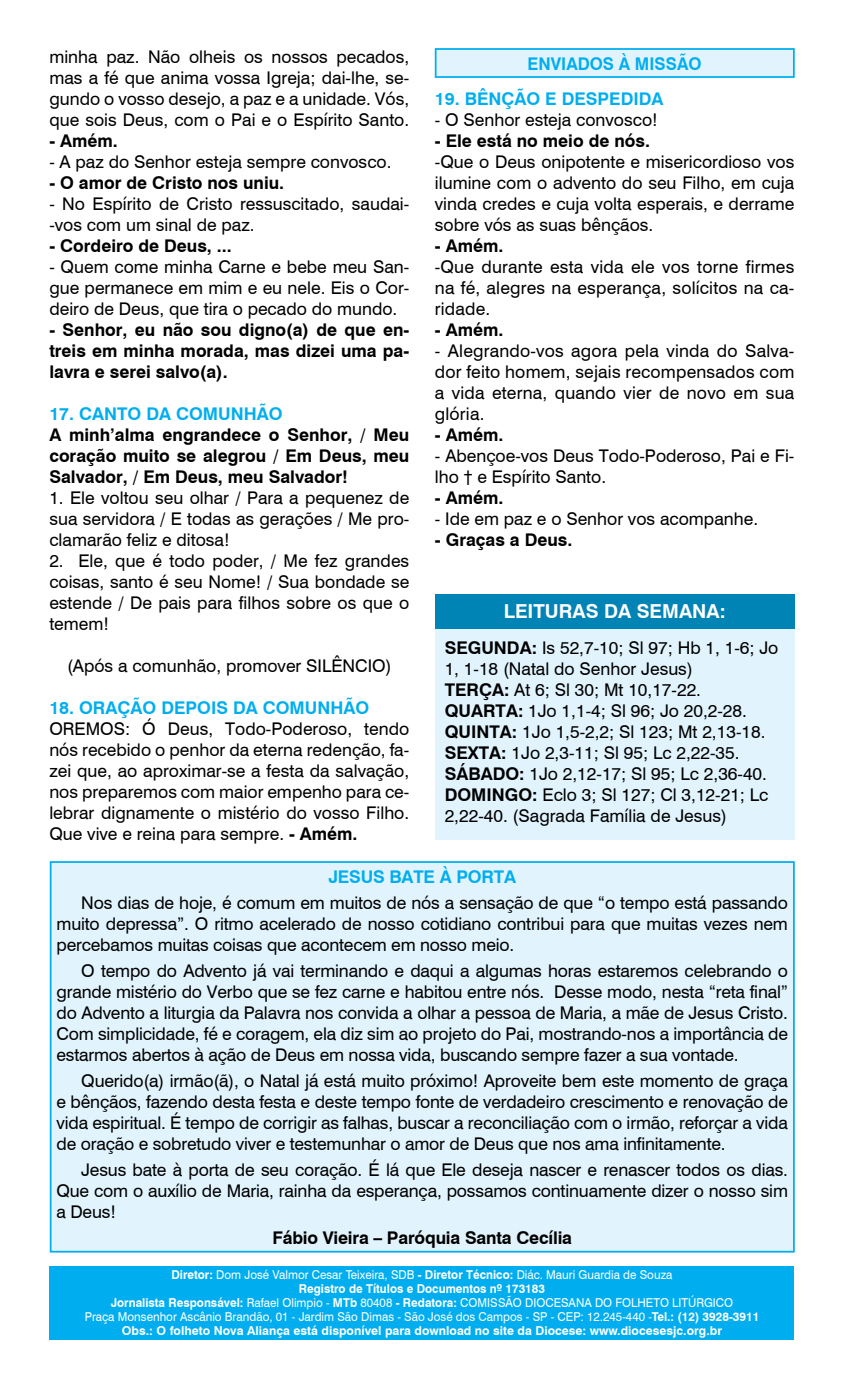
<style>
.page{position:relative;width:844px;height:1389px;background:#fff}
.page>*{position:absolute;margin:0;border:0;box-sizing:border-box;transform-origin:0 0}
.t1{font:700 19.25px "Swiss 721 BT";color:#fff}
.t2{font:17.5px/21px "Swiss 721 BT";color:#000;text-align:justify}
.t3{font:700 17.5px/21px "Swiss 721 BT";color:#000;text-align:justify}
.t4{font:700 17.5px "Swiss 721 BT";color:#00aeef}
.t5{font:700 17.5px "Swiss 721 BT";color:#00aeef;scale:.95 1}
.t6{font:700 12.25px/14px "Swiss 721 BT";color:#fff;text-align:center;scale:.95 1}
.s1{font-weight:700}
.s2{font-weight:400}
</style>
<div class="page">
<div style="left:434px;top:48px;width:360px;height:30px;background:#e1f4fd;border:2px solid #00aeef"></div>
<div style="left:51px;top:862px;width:742px;height:390px;background:#e1f4fd"></div>
<div style="left:50px;top:861px;width:744px;height:392px;border:2px solid #00aeef"></div>
<div style="left:50px;top:1266px;width:744px;height:73px;background:#00aeef"></div>
<div style="left:434px;top:622px;width:360px;height:218px;background:#e1f4fd"></div>
<div style="left:434px;top:594px;width:360px;height:34px;background:#0084b6"></div>
<p class="t2" style="left:49px;top:45px;width:361px">minha paz. Não olheis os nossos pecados, mas a fé que anima vossa Igreja; dai-lhe, se&shy;gundo o vosso desejo, a paz e a unidade. Vós, que sois Deus, com o Pai e o Espírito Santo.</p>
<p class="t3" style="left:49px;top:130px;width:70px">- Amém.</p>
<p class="t2" style="left:49px;top:150px;width:343px">- A paz do Senhor esteja sempre convosco.</p>
<p class="t3" style="left:49px;top:172px;width:236px">- O amor de Cristo nos uniu.</p>
<p class="t2" style="left:49px;top:192px;width:361px">- No Espírito de Cristo ressuscitado, saudai--vos com um sinal de paz.</p>
<p class="t3" style="left:49px;top:235px;width:184px">- Cordeiro de Deus, ...</p>
<p class="t2" style="left:49px;top:255px;width:361px">- Quem come minha Carne e bebe meu San&shy;gue permanece em mim e eu nele. Eis o Cor&shy;deiro de Deus, que tira o pecado do mundo.</p>
<p class="t3" style="left:49px;top:319px;width:361px">- Senhor, eu não sou digno(a) de que en&shy;treis em minha morada, mas dizei uma pa&shy;lavra e serei salvo(a).</p>
<p class="t4" style="left:49px;top:401px;width:235px">17. CANTO DA COMUNHÃO</p>
<p class="t3" style="left:49px;top:424px;width:361px">A minh’alma engrandece o Senhor, / Meu coração muito se alegrou / Em Deus, meu Salvador, / Em Deus, meu Salvador!</p>
<p class="t2" style="left:49px;top:486px;width:361px">1. Ele voltou seu olhar / Para a pequenez de sua servidora / E todas as gerações / Me pro&shy;clamarão feliz e ditosa!</p>
<p class="t2" style="left:49px;top:549px;width:361px">2. Ele, que é todo poder, / Me fez grandes coisas, santo é seu Nome! / Sua bondade se estende / De pais para filhos sobre os que o temem!</p>
<p class="t2" style="left:67px;top:654px;width:326px">(Após a comunhão, promover SILÊNCIO)</p>
<p class="t4" style="left:49px;top:695px;width:321px">18. ORAÇÃO DEPOIS DA COMUNHÃO</p>
<p class="t2" style="left:49px;top:717px;width:361px">OREMOS: Ó Deus, Todo-Poderoso, tendo nós recebido o penhor da eterna redenção, fa&shy;zei que, ao aproximar-se a festa da salvação, nos preparemos com maior empenho para ce&shy;lebrar dignamente o mistério do vosso Filho.<br>Que vive e reina para sempre. <span class="s1">- Amém.</span></p>
<p class="t5" style="left:527px;top:52px;width:184px">ENVIADOS À MISSÃO</p>
<p class="t4" style="left:435px;top:87px;width:230px">19. BÊNÇÃO E DESPEDIDA</p>
<p class="t2" style="left:435px;top:109px;width:224px">- O Senhor esteja convosco!</p>
<p class="t3" style="left:435px;top:130px;width:216px">- Ele está no meio de nós.</p>
<p class="t2" style="left:435px;top:151px;width:361px">-Que o Deus onipotente e misericordioso vos ilumine com o advento do seu Filho, em cuja vinda credes e cuja volta esperais, e derrame sobre vós as suas bênçãos.</p>
<p class="t3" style="left:435px;top:235px;width:70px">- Amém.</p>
<p class="t2" style="left:435px;top:256px;width:361px">-Que durante esta vida ele vos torne firmes na fé, alegres na esperança, solícitos na ca&shy;ridade.</p>
<p class="t3" style="left:435px;top:319px;width:70px">- Amém.</p>
<p class="t2" style="left:435px;top:340px;width:361px">- Alegrando-vos agora pela vinda do Salva&shy;dor feito homem, sejais recompensados com a vida eterna, quando vier de novo em sua glória.</p>
<p class="t3" style="left:435px;top:424px;width:70px">- Amém.</p>
<p class="t2" style="left:435px;top:445px;width:361px">- Abençoe-vos Deus Todo-Poderoso, Pai e Fi&shy;lho † e Espírito Santo.</p>
<p class="t3" style="left:435px;top:487px;width:70px">- Amém.</p>
<p class="t2" style="left:435px;top:508px;width:325px">- Ide em paz e o Senhor vos acompanhe.</p>
<p class="t3" style="left:435px;top:529px;width:139px">- Graças a Deus.</p>
<p class="t1" style="left:503px;top:598px;width:223px">LEITURAS DA SEMANA:</p>
<p class="t2" style="left:444px;top:636px;width:335px;text-align:left"><span class="s1">SEGUNDA:</span> Is 52,7-10; Sl 97; Hb 1, 1-6; Jo 1, 1-18 (Natal do Senhor Jesus)<br><span class="s1">TERÇA:</span> At 6; Sl 30; Mt 10,17-22.<br><span class="s1">QUARTA:</span> 1Jo 1,1-4; Sl 96; Jo 20,2-28.<br><span class="s1">QUINTA:</span> 1Jo 1,5-2,2; Sl 123; Mt 2,13-18.<br><span class="s1">SEXTA:</span> 1Jo 2,3-11; Sl 95; Lc 2,22-35.<br><span class="s1">SÁBADO:</span> 1Jo 2,12-17; Sl 95; Lc 2,36-40.<br><span class="s1">DOMINGO:</span> Eclo 3; Sl 127; Cl 3,12-21; Lc 2,22-40. (Sagrada Família de Jesus)</p>
<p class="t4" style="left:328px;top:865px;width:189px">JESUS BATE À PORTA</p>
<p class="t2" style="left:56px;top:892px;width:732px;text-indent:25px">Nos dias de hoje, é comum em muitos de nós a sensação de que “o tempo está passando muito depressa”. O ritmo acelerado de nosso cotidiano contribui para que muitas vezes nem percebamos muitas coisas que acontecem em nosso meio.</p>
<p class="t2" style="left:56px;top:960px;width:733px;text-indent:25px">O tempo do Advento já vai terminando e daqui a algumas horas estaremos celebrando o grande mistério do Verbo que se fez carne e habitou entre nós. Desse modo, nesta “reta final” do Advento a liturgia da Palavra nos convida a olhar a pessoa de Maria, a mãe de Jesus Cristo.<br>Com simplicidade, fé e coragem, ela diz sim ao projeto do Pai, mostrando-nos a importância de estarmos abertos à ação de Deus em nossa vida, buscando sempre fazer a sua vontade.</p>
<p class="t2" style="left:56px;top:1070px;width:732px;text-indent:25px">Querido(a) irmão(ã), o Natal já está muito próximo! Aproveite bem este momento de graça e bênçãos, fazendo desta festa e deste tempo fonte de verdadeiro crescimento e renovação de vida espiritual. É tempo de corrigir as falhas, buscar a reconciliação com o irmão, reforçar a vida de oração e sobretudo viver e testemunhar o amor de Deus que nos ama infinitamente.</p>
<p class="t2" style="left:56px;top:1159px;width:732px;text-indent:25px">Jesus bate à porta de seu coração. É lá que Ele deseja nascer e renascer todos os dias.<br>Que com o auxílio de Maria, rainha da esperança, possamos continuamente dizer o nosso sim a Deus!</p>
<p class="t3" style="left:272px;top:1227px;width:301px">Fábio Vieira – Paróquia Santa Cecília</p>
<p class="t6" style="left:85px;top:1268px;width:711px">Diretor: <span class="s2">Dom José Valmor Cesar Teixeira, SDB</span> - Diretor Técnico: <span class="s2">Diác. Mauri Guardia de Souza<br></span>Registro de Títulos e Documentos nº 173183<br>Jornalista Responsável: <span class="s2">Rafael Olimpio -</span> MTb <span class="s2">80408</span> - Redatora: <span class="s2">COMISSÃO DIOCESANA DO FOLHETO LITÚRGICO<br>Praça Monsenhor Ascânio Brandão, 01 - Jardim São Dimas - São José dos Campos - SP - CEP: 12.245-440 -</span>Tel.: (12) 3928-3911<br>Obs.: O folheto Nova Aliança está disponível para download no site da Diocese: www.diocesesjc.org.br</p>
</div>
